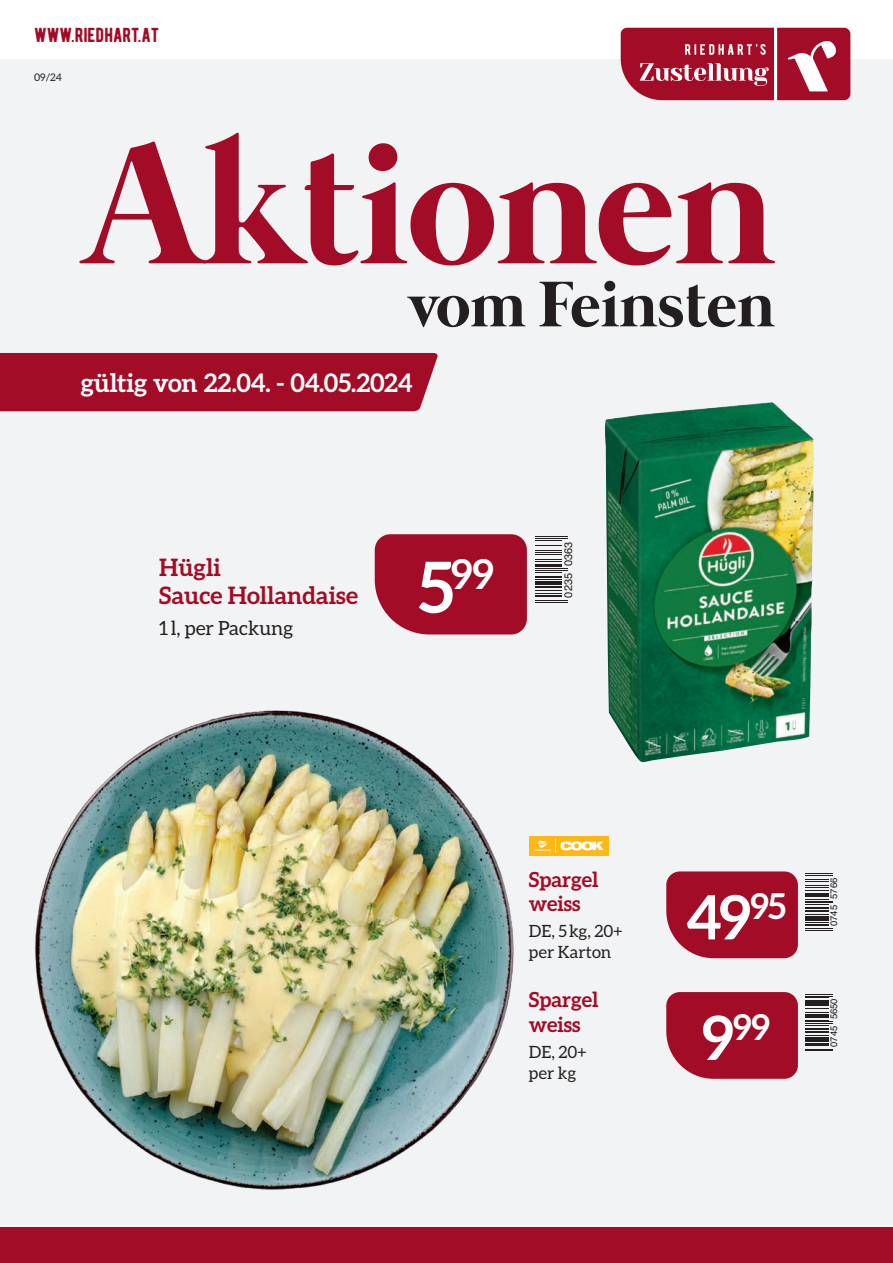
<style>
.page{position:relative;width:893px;height:1263px;background:#fff}
.page>*{position:absolute;margin:0;border:0;box-sizing:border-box;transform-origin:0 0}
.t1{font:700 174px "Mermaid";color:#a30c26}
.t2{font:700 66px "Mermaid";color:#231f20}
.t3{font:700 61.05px "Aleo";color:#fff}
.t4{font:700 41.1px "Aleo";color:#fff}
.t5{font:700 35.55px "Aleo";color:#fff}
.t6{font:700 25.5px "Aleo";letter-spacing:-.01em;color:#fff}
.t7{font:700 24px/28.5px "Aleo";color:#a30c26}
.t8{font:700 20.7px/24.6px "Aleo";color:#a30c26}
.t9{font:20.25px "BERNIER Regular";color:#a30c26}
.t10{font:19.5px "Aleo";color:#231f20}
.t11{font:16.8px/20.7px "Aleo";color:#231f20}
.t12{font:10.95px "Helvetica";color:#231f20}
.t13{font:10.5px "Aleo";color:#231f20}
.t14{font:9.45px "Helvetica";color:#231f20}
.s1{font-size:70.5px}
.s2{font-size:61.05px}
</style>
<div class="page">
<div style="left:0;top:60px;width:893px;height:1203px;background:#f2f3f4"></div>
<div style="left:0;top:1227px;width:893px;height:36px;background:#a30c26"></div>
<svg style="left:621px;top:28px;width:229px;height:72px;background:#b13349"></svg>
<div style="left:0;top:353px;width:438px;height:58px;background:#a30c26"></div>
<hr style="left:535px;top:602px;width:33px;height:1px;background:#231f20">
<hr style="left:535px;top:600px;width:33px;height:1px;background:#231f20">
<hr style="left:535px;top:595px;width:27px;height:2px;background:#231f20">
<svg style="left:535px;top:590px;width:27px;height:4px"></svg>
<hr style="left:535px;top:586px;width:27px;height:2px;background:#231f20">
<hr style="left:535px;top:581px;width:27px;height:4px;background:#231f20">
<svg style="left:535px;top:579px;width:27px;height:1px"></svg>
<hr style="left:535px;top:576px;width:27px;height:2px;background:#231f20">
<svg style="left:535px;top:572px;width:27px;height:1px"></svg>
<hr style="left:535px;top:570px;width:33px;height:1px;background:#231f20">
<hr style="left:535px;top:568px;width:33px;height:1px;background:#231f20">
<hr style="left:535px;top:564px;width:27px;height:3px;background:#231f20">
<svg style="left:535px;top:540px;width:27px;height:22px"></svg>
<hr style="left:535px;top:538px;width:33px;height:1px;background:#231f20">
<hr style="left:535px;top:536px;width:33px;height:1px;background:#231f20">
<div style="left:375px;top:534px;width:152px;height:100px;background:#a30c26"></div>
<svg style="left:805px;top:922px;width:28px;height:9px"></svg>
<hr style="left:805px;top:919px;width:23px;height:2px;background:#231f20">
<hr style="left:805px;top:916px;width:23px;height:2px;background:#231f20">
<svg style="left:805px;top:914px;width:23px;height:1px"></svg>
<hr style="left:805px;top:910px;width:23px;height:2px;background:#231f20">
<hr style="left:805px;top:907px;width:23px;height:2px;background:#231f20">
<svg style="left:805px;top:873px;width:28px;height:32px"></svg>
<div style="left:719px;top:871px;width:79px;height:87px;background:#a30c26"></div>
<svg style="left:805px;top:1008px;width:28px;height:43px"></svg>
<hr style="left:805px;top:1003px;width:23px;height:3px;background:#231f20">
<hr style="left:805px;top:1000px;width:23px;height:2px;background:#231f20">
<svg style="left:805px;top:994px;width:28px;height:4px"></svg>
<div style="left:719px;top:992px;width:79px;height:87px;background:#a30c26"></div>
<img style="left:35px;top:710px;width:684px;height:480px">
<img style="left:604px;top:402px;width:210px;height:361px">
<p class="t9" style="left:34px;top:22px;width:127px">WWW.RIEDHART.AT</p>
<p class="t13" style="left:34px;top:71px;width:29px">09/24</p>
<h1 class="t1" style="left:85px;top:107px;width:691px">Aktionen</h1>
<h2 class="t2" style="left:409px;top:267px;width:367px">vom Feinsten</h2>
<h3 class="t6" style="left:81px;top:368px;width:333px">gültig von 22.04. - 04.05.2024</h3>
<h3 class="t7" style="left:159px;top:552px;width:200px">Hügli<br>Sauce Hollandaise</h3>
<p class="t10" style="left:159px;top:617px;width:135px">1 l, per Packung</p>
<h3 class="t4" style="left:418px;top:551px;width:78px"><span class="s1">5</span>99</h3>
<p class="t12" style="left:560px;top:597px;width:58px;rotate:-90deg">0235 0363</p>
<p class="t8" style="left:529px;top:866px;width:71px">Spargel weiss</p>
<p class="t11" style="left:529px;top:921px;width:95px">DE, 5kg, 20+ per Karton</p>
<p class="t8" style="left:529px;top:987px;width:71px">Spargel weiss</p>
<p class="t11" style="left:529px;top:1041px;width:59px">DE, 20+ per kg</p>
<h3 class="t3" style="left:686px;top:882px;width:102px">49<sup>95</sup></h3>
<h3 class="t5" style="left:702px;top:1006px;width:70px"><span class="s2">9</span>99</h3>
<p class="t14" style="left:826px;top:926px;width:50px;rotate:-90deg">0745 5766</p>
<p class="t14" style="left:826px;top:1047px;width:50px;rotate:-90deg">0745 5650</p>
</div>
